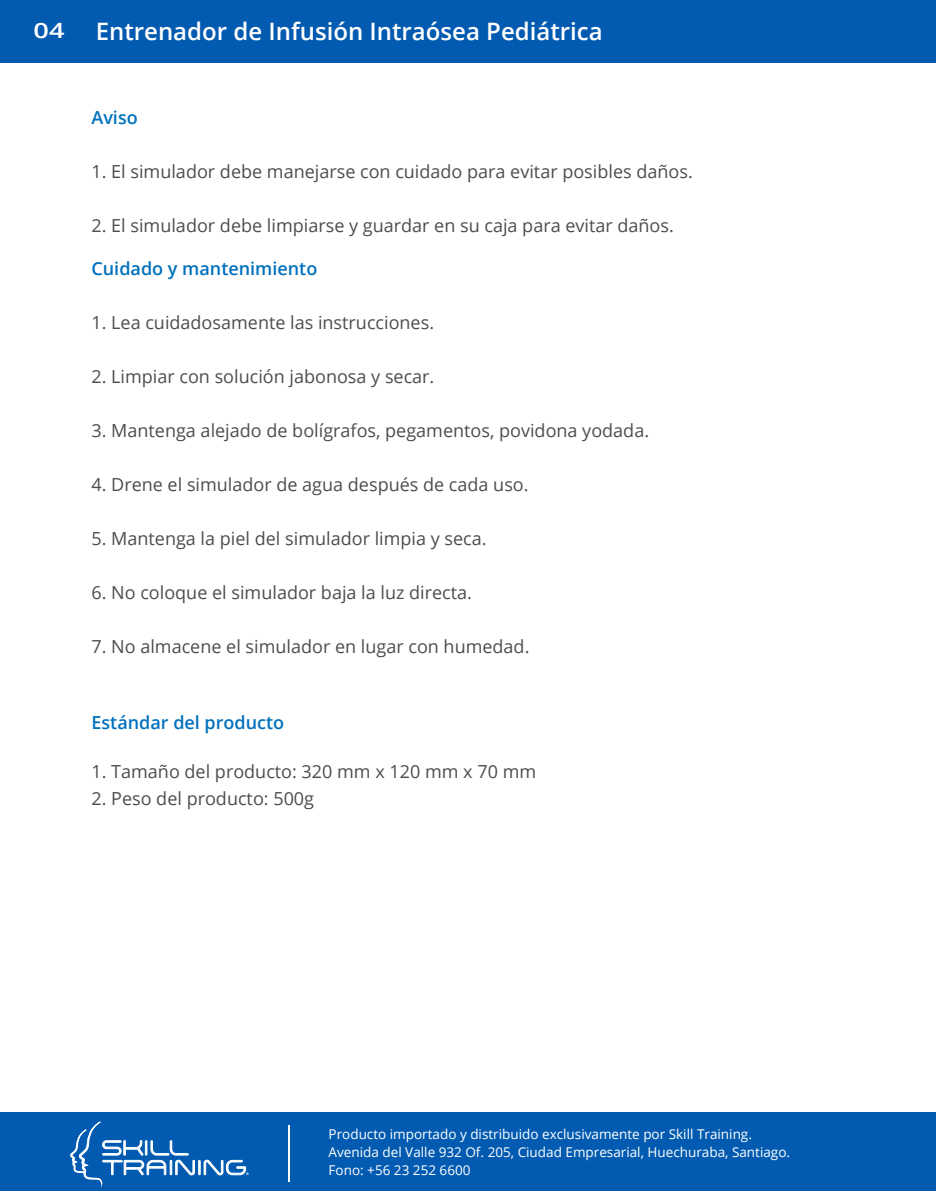
<style>
.page{position:relative;width:936px;height:1191px;background:#fff}
.page>*{position:absolute;margin:0;border:0;box-sizing:border-box;transform-origin:0 0}
.t1{font:600 24px "Open Sans";color:#fff}
.t2{font:600 21.15px "Open Sans";color:#fff;scale:1.28 1}
.t3{font:18px "Open Sans";color:#4d4d4d}
.t4{font:600 18px "Open Sans";color:#0071bc}
.t5{font:13.5px/18px "Open Sans";color:#fff}
</style>
<div class="page">
<div style="left:0;top:0;width:935px;height:62px;background:#025bb0"></div>
<div style="left:0;top:1112px;width:935px;height:79px;background:#025bb0"></div>
<svg style="left:70px;top:1121px;width:179px;height:63px"></svg>
<hr style="left:288px;top:1125px;width:2px;height:56px;background:#fff">
<p class="t2" style="left:34px;top:16px;width:26px">04</p>
<h1 class="t1" style="left:96px;top:15px;width:508px">Entrenador de Infusión Intraósea Pediátrica</h1>
<p class="t4" style="left:91px;top:105px;width:48px">Aviso</p>
<p class="t3" style="left:91px;top:159px;width:602px">1. El simulador debe manejarse con cuidado para evitar posibles daños.</p>
<p class="t3" style="left:91px;top:213px;width:584px">2. El simulador debe limpiarse y guardar en su caja para evitar daños.</p>
<p class="t4" style="left:91px;top:256px;width:227px">Cuidado y mantenimiento</p>
<p class="t3" style="left:91px;top:310px;width:344px">1. Lea cuidadosamente las instrucciones.</p>
<p class="t3" style="left:91px;top:364px;width:344px">2. Limpiar con solución jabonosa y secar.</p>
<p class="t3" style="left:91px;top:418px;width:559px">3. Mantenga alejado de bolígrafos, pegamentos, povidona yodada.</p>
<p class="t3" style="left:91px;top:472px;width:438px">4. Drene el simulador de agua después de cada uso.</p>
<p class="t3" style="left:91px;top:526px;width:397px">5. Mantenga la piel del simulador limpia y seca.</p>
<p class="t3" style="left:91px;top:580px;width:382px">6. No coloque el simulador baja la luz directa.</p>
<p class="t3" style="left:91px;top:634px;width:439px">7. No almacene el simulador en lugar con humedad.</p>
<p class="t4" style="left:91px;top:710px;width:194px">Estándar del producto</p>
<p class="t3" style="left:91px;top:759px;width:446px">1. Tamaño del producto: 320 mm x 120 mm x 70 mm</p>
<p class="t3" style="left:91px;top:786px;width:224px">2. Peso del producto: 500g</p>
<p class="t5" style="left:328px;top:1124px;width:463px">Producto importado y distribuido exclusivamente por Skill Training.<br>Avenida del Valle 932 Of. 205, Ciudad Empresarial, Huechuraba, Santiago.<br>Fono: +56 23 252 6600</p>
</div>
